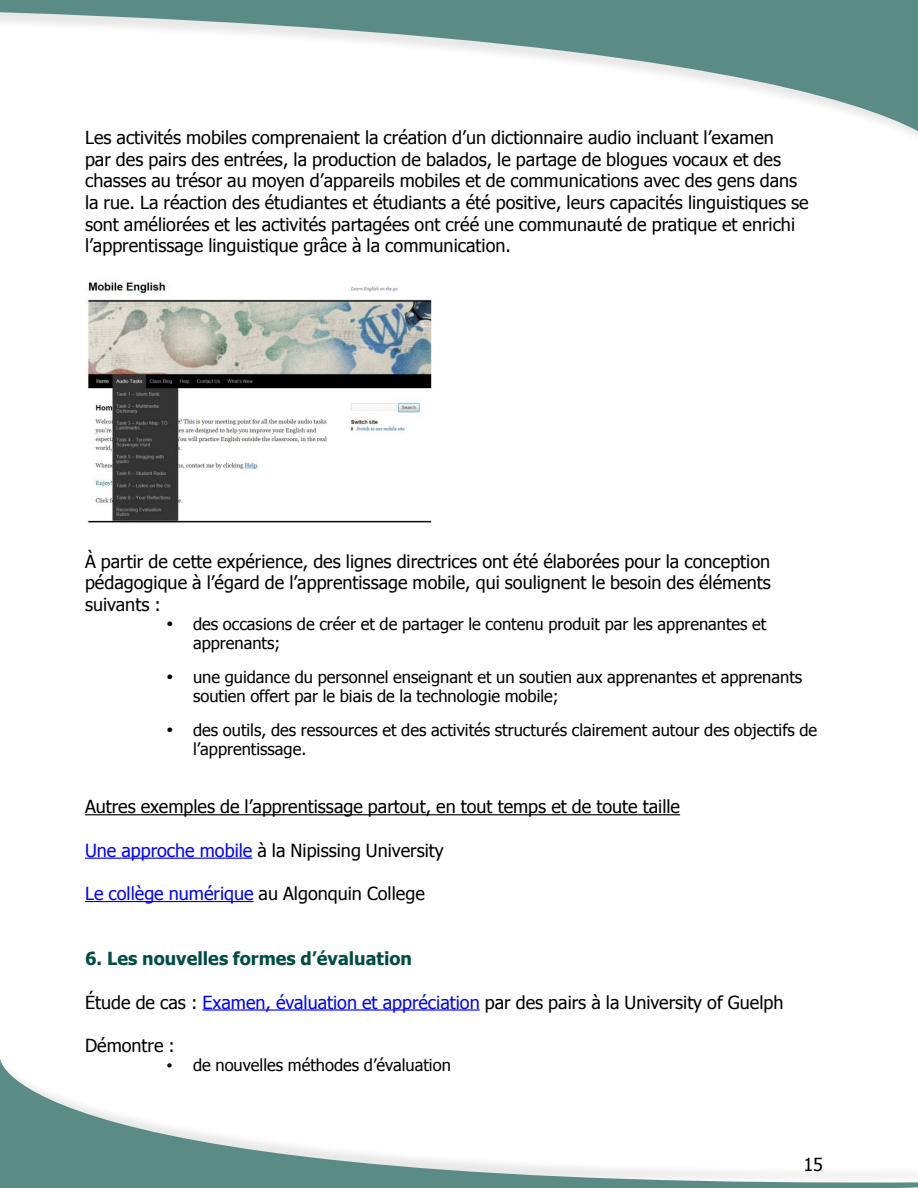
<style>
.page{position:relative;width:918px;height:1188px;background:#fff}
.page>*{position:absolute;margin:0;border:0;box-sizing:border-box;transform-origin:0 0}
.t1{font:18px/21.8px "Tahoma";color:#000}
.t2{font:18px "Tahoma";color:#00f}
.t3{font:700 18px "Tahoma";color:#004d43}
.t4{font:16.5px/18.9px "Tahoma";color:#000}
.s1{color:#00f}
.s2{color:#000}
</style>
<div class="page">
<svg style="left:0;top:0;width:918px;height:137px"></svg>
<svg style="left:0;top:1059px;width:918px;height:129px"></svg>
<hr style="left:85px;top:814px;width:595px;height:1px;background:#000">
<hr style="left:85px;top:858px;width:167px;height:1px;background:#00f">
<hr style="left:85px;top:901px;width:169px;height:1px;background:#00f">
<hr style="left:202px;top:1009px;width:278px;height:2px;background:#00f">
<img style="left:86px;top:281px;width:346px;height:242px">
<p class="t1" style="left:85px;top:126px;width:725px">Les activités mobiles comprenaient la création d’un dictionnaire audio incluant l’examen<br>par des pairs des entrées, la production de balados, le partage de blogues vocaux et des chasses au trésor au moyen d’appareils mobiles et de communications avec des gens dans la rue. La réaction des étudiantes et étudiants a été positive, leurs capacités linguistiques se sont améliorées et les activités partagées ont créé une communauté de pratique et enrichi l’apprentissage linguistique grâce à la communication.</p>
<p class="t1" style="left:85px;top:550px;width:687px;text-align:justify">À partir de cette expérience, des lignes directrices ont été élaborées pour la conception pédagogique à l’égard de l’apprentissage mobile, qui soulignent le besoin des éléments suivants :</p>
<p class="t4" style="left:193px;top:614px;width:575px;text-indent:-27px">• des occasions de créer et de partager le contenu produit par les apprenantes et apprenants;</p>
<p class="t4" style="left:193px;top:667px;width:611px;text-indent:-27px">• une guidance du personnel enseignant et un soutien aux apprenantes et apprenants soutien offert par le biais de la technologie mobile;</p>
<p class="t4" style="left:193px;top:720px;width:626px;text-indent:-27px">• des outils, des ressources et des activités structurés clairement autour des objectifs de l’apprentissage.</p>
<p class="t1" style="left:85px;top:795px;width:597px">Autres exemples de l’apprentissage partout, en tout temps et de toute taille</p>
<p class="t1" style="left:85px;top:839px;width:360px"><span class="s1">Une approche mobile</span> à la Nipissing University</p>
<p class="t2" style="left:85px;top:882px;width:341px">Le collège numérique <span class="s2">au Algonquin College</span></p>
<p class="t3" style="left:85px;top:947px;width:329px">6. Les nouvelles formes d’évaluation</p>
<p class="t1" style="left:85px;top:990px;width:700px">Étude de cas : <span class="s1">Examen, évaluation et appréciation</span> par des pairs à la University of Guelph</p>
<p class="t1" style="left:85px;top:1034px;width:91px">Démontre :</p>
<p class="t4" style="left:166px;top:1055px;width:286px">• de nouvelles méthodes d’évaluation</p>
<p class="t1" style="left:803px;top:1153px;width:21px">15</p>
</div>
